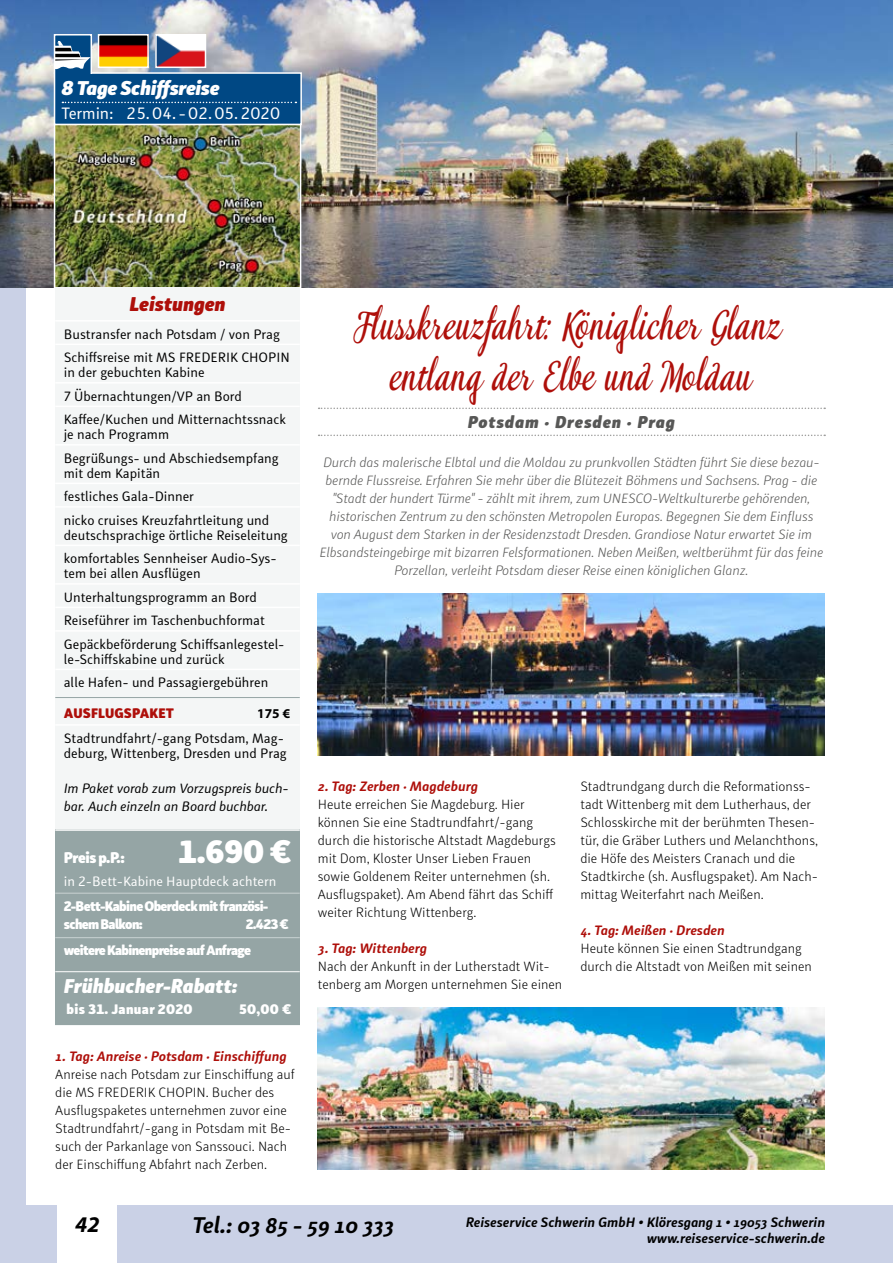
<style>
.page{position:relative;width:893px;height:1263px;background:#fff}
.page>*{position:absolute;margin:0;border:0;box-sizing:border-box;transform-origin:0 0}
.t1{font:51px/51px "Idea";color:#ae0f0a;text-align:center;scale:.8 1}
.t2{font:900 31.5px "Submariner R24";color:#fff}
.t3{font:italic 700 22.5px "Submariner R24";color:#000}
.t4{font:italic 700 22.5px "Myriad Pro";color:#000}
.t5{font:italic 900 19.5px "Submariner R24";letter-spacing:-.01em;color:#fff}
.t6{font:italic 900 19.5px "Submariner R24";color:#ae0f0a}
.t7{font:16.5px "Submariner R24";letter-spacing:-.01em;color:#fff}
.t8{font:italic 900 16.5px "Submariner R24";letter-spacing:.05em;color:#575756}
.t9{font:900 15px "Submariner R24";letter-spacing:-.025em;color:#fff}
.t10{font:300 13.5px/18px "Submariner R24";color:#000}
.t11{font:13.5px/23.5px "Submariner R24";color:#000}
.t12{font:italic 300 13.5px/18px "Submariner R24";letter-spacing:-.01em;color:#575756;text-align:center}
.t13{font:italic 700 13.5px "Submariner R24";color:#ae0f0a}
.t14{font:900 13.5px/18px "Submariner R24";letter-spacing:-.05em;color:#fff}
.t15{font:italic 700 13.5px/16.2px "Submariner R24";color:#000;text-align:right}
.t16{font:italic 13.5px/18px "Submariner R24";letter-spacing:-.01em;color:#000}
.t17{font:13.5px "Submariner R24";color:#fff}
.t18{font:900 13.5px "Submariner R24";letter-spacing:.025em;color:#fff}
.t19{font:900 13.5px "Submariner R24";letter-spacing:.01em;color:#ae0f0a}
.t20{font:700 13.5px "Myriad Pro";color:#000}
</style>
<div class="page">
<div style="left:0;top:1205px;width:893px;height:58px;background:#cad1e6"></div>
<div style="left:0;top:0;width:26px;height:1263px;background:#cad1e6"></div>
<img style="left:0;top:0;width:893px;height:287px">
<img style="left:318px;top:593px;width:507px;height:162px">
<img style="left:101px;top:37px;width:45px;height:28px">
<div style="left:98px;top:34px;width:51px;height:34px;border:2px solid #fff"></div>
<img style="left:158px;top:37px;width:45px;height:28px">
<div style="left:155px;top:34px;width:51px;height:34px;border:2px solid #fff"></div>
<img style="left:53px;top:123px;width:249px;height:165px">
<div style="left:55px;top:73px;width:246px;height:51px;background:#004884"></div>
<svg style="left:62px;top:102px;width:234px;height:1px"></svg>
<div style="left:54px;top:72px;width:248px;height:53px;border:2px solid #fff"></div>
<div style="left:55px;top:287px;width:245px;height:738px;background:#f4f6f6"></div>
<hr style="left:55px;top:320px;width:245px;height:2px;background:#fff">
<hr style="left:55px;top:344px;width:245px;height:1px;background:#fff">
<hr style="left:55px;top:382px;width:245px;height:2px;background:#fff">
<hr style="left:55px;top:406px;width:245px;height:1px;background:#fff">
<hr style="left:55px;top:444px;width:245px;height:2px;background:#fff">
<hr style="left:55px;top:483px;width:245px;height:1px;background:#fff">
<hr style="left:55px;top:506px;width:245px;height:2px;background:#fff">
<hr style="left:55px;top:545px;width:245px;height:1px;background:#fff">
<hr style="left:55px;top:583px;width:245px;height:2px;background:#fff">
<hr style="left:55px;top:607px;width:245px;height:1px;background:#fff">
<hr style="left:55px;top:630px;width:245px;height:2px;background:#fff">
<hr style="left:55px;top:669px;width:245px;height:1px;background:#fff">
<hr style="left:55px;top:697px;width:245px;height:1px;background:#95a5a5">
<hr style="left:55px;top:724px;width:245px;height:2px;background:#fff">
<div style="left:55px;top:830px;width:245px;height:195px;background:#95a5a5"></div>
<hr style="left:55px;top:829px;width:245px;height:2px;background:#fff">
<hr style="left:55px;top:893px;width:245px;height:1px;background:#c9d2d2">
<hr style="left:55px;top:937px;width:245px;height:1px;background:#c9d2d2">
<hr style="left:55px;top:971px;width:245px;height:1px;background:#fff">
<svg style="left:319px;top:408px;width:506px;height:1px"></svg>
<svg style="left:319px;top:435px;width:506px;height:1px"></svg>
<div style="left:55px;top:35px;width:36px;height:39px;background:#004884"></div>
<svg style="left:57px;top:41px;width:32px;height:28px"></svg>
<div style="left:54px;top:34px;width:38px;height:41px;border:2px solid #fff"></div>
<img style="left:318px;top:1007px;width:507px;height:162px">
<div style="left:57px;top:1203px;width:60px;height:60px;background:#fff"></div>
<h3 class="t5" style="left:62px;top:75px;width:159px">8 Tage Schiffsreise</h3>
<p class="t7" style="left:62px;top:102px;width:220px">Termin: 25. 04. - 02. 05. 2020</p>
<h3 class="t6" style="left:130px;top:290px;width:97px">Leistungen</h3>
<p class="t11" style="left:64px;top:322px;width:228px">Bustransfer nach Potsdam / von Prag<br>Schiffsreise mit MS FREDERIK CHOPIN</p>
<p class="t11" style="left:64px;top:360px;width:224px">in der gebuchten Kabine<br>7 Übernachtungen/VP an Bord<br>Kaffee/Kuchen und Mitternachtssnack</p>
<p class="t11" style="left:64px;top:422px;width:216px">je nach Programm<br>Begrüßungs- und Abschiedsempfang</p>
<p class="t11" style="left:64px;top:461px;width:207px">mit dem Kapitän<br>festliches Gala-Dinner<br>nicko cruises Kreuzfahrtleitung und</p>
<p class="t11" style="left:64px;top:523px;width:226px">deutschsprachige örtliche Reiseleitung komfortables Sennheiser Audio-Sys-</p>
<p class="t11" style="left:64px;top:561px;width:222px">tem bei allen Ausflügen Unterhaltungsprogramm an Bord Reiseführer im Taschenbuchformat Gepäckbeförderung Schiffsanlegestel-</p>
<p class="t11" style="left:64px;top:647px;width:206px">le-Schiffskabine und zurück<br>alle Hafen- und Passagiergebühren</p>
<p class="t19" style="left:64px;top:704px;width:112px">AUSFLUGSPAKET</p>
<p class="t20" style="left:257px;top:704px;width:34px">175 €</p>
<p class="t11" style="left:64px;top:730px;width:225px;line-height:15px">Stadtrundfahrt/-gang Potsdam, Mag&shy;deburg, Wittenberg, Dresden und Prag</p>
<p class="t16" style="left:64px;top:779px;width:227px">Im Paket vorab zum Vorzugspreis buch&shy;bar. Auch einzeln an Board buchbar.</p>
<p class="t9" style="left:64px;top:847px;width:63px">Preis p.P.:</p>
<h2 class="t2" style="left:179px;top:829px;width:114px">1.690 €</h2>
<p class="t17" style="left:64px;top:872px;width:214px">in 2-Bett-Kabine Hauptdeck achtern</p>
<p class="t14" style="left:64px;top:897px;width:206px">2-Bett-Kabine Oberdeck mit französi&shy;schem Balkon:</p>
<p class="t14" style="left:64px;top:910px;width:226px;line-height:26.5px;text-indent:182px">2.423 € weitere Kabinenpreise auf Anfrage</p>
<h3 class="t5" style="left:64px;top:973px;width:175px">Frühbucher-Rabatt:</h3>
<p class="t18" style="left:67px;top:1000px;width:128px">bis 31. Januar 2020</p>
<p class="t14" style="left:239px;top:1000px;width:54px">50,00 €</p>
<p class="t13" style="left:55px;top:1047px;width:233px">1. Tag: Anreise · Potsdam · Einschiffung</p>
<p class="t10" style="left:55px;top:1065px;width:241px">Anreise nach Potsdam zur Einschiffung auf die MS FREDERIK CHOPIN. Bucher des Ausflugspaketes unternehmen zuvor eine Stadtrundfahrt/-gang in Potsdam mit Be&shy;such der Parkanlage von Sanssouci. Nach der Einschiffung Abfahrt nach Zerben.</p>
<h1 class="t1" style="left:361px;top:306px;width:535px">Flusskreuzfahrt: Königlicher Glanz entlang der Elbe und Moldau</h1>
<p class="t8" style="left:468px;top:411px;width:209px">Potsdam · Dresden · Prag</p>
<p class="t12" style="left:319px;top:453px;width:505px">Durch das malerische Elbtal und die Moldau zu prunkvollen Städten führt Sie diese bezau&shy;bernde Flussreise. Erfahren Sie mehr über die Blütezeit Böhmens und Sachsens. Prag - die "Stadt der hundert Türme" - zählt mit ihrem, zum UNESCO-Weltkulturerbe gehörenden, historischen Zentrum zu den schönsten Metropolen Europas. Begegnen Sie dem Einfluss von August dem Starken in der Residenzstadt Dresden. Grandiose Natur erwartet Sie im Elbsandsteingebirge mit bizarren Felsformationen. Neben Meißen, weltberühmt für das feine Porzellan, verleiht Potsdam dieser Reise einen königlichen Glanz.</p>
<p class="t13" style="left:318px;top:777px;width:162px">2. Tag: Zerben · Magdeburg</p>
<p class="t10" style="left:318px;top:795px;width:239px">Heute erreichen Sie Magdeburg. Hier können Sie eine Stadtrundfahrt/-gang durch die historische Altstadt Magdeburgs mit Dom, Kloster Unser Lieben Frauen sowie Goldenem Reiter unternehmen (sh.<br>Ausflugspaket). Am Abend fährt das Schiff weiter Richtung Wittenberg.</p>
<p class="t13" style="left:318px;top:939px;width:111px">3. Tag: Wittenberg</p>
<p class="t10" style="left:318px;top:957px;width:246px">Nach der Ankunft in der Lutherstadt Wit&shy;tenberg am Morgen unternehmen Sie einen</p>
<p class="t10" style="left:580px;top:777px;width:239px">Stadtrundgang durch die Reformationss&shy;tadt Wittenberg mit dem Lutherhaus, der Schlosskirche mit der berühmten Thesen&shy;tür, die Gräber Luthers und Melanchthons, die Höfe des Meisters Cranach und die Stadtkirche (sh. Ausflugspaket). Am Nach&shy;mittag Weiterfahrt nach Meißen.</p>
<p class="t13" style="left:580px;top:921px;width:146px">4. Tag: Meißen · Dresden</p>
<p class="t10" style="left:580px;top:939px;width:233px">Heute können Sie einen Stadtrundgang durch die Altstadt von Meißen mit seinen</p>
<h3 class="t3" style="left:192px;top:1209px;width:204px">Tel.: 03 85 - 59 10 333</h3>
<h3 class="t4" style="left:75px;top:1210px;width:26px">42</h3>
<p class="t15" style="left:466px;top:1213px;width:361px">Reiseservice Schwerin GmbH • Klöresgang 1 • 19053 Schwerin www.reiseservice-schwerin.de</p>
</div>
